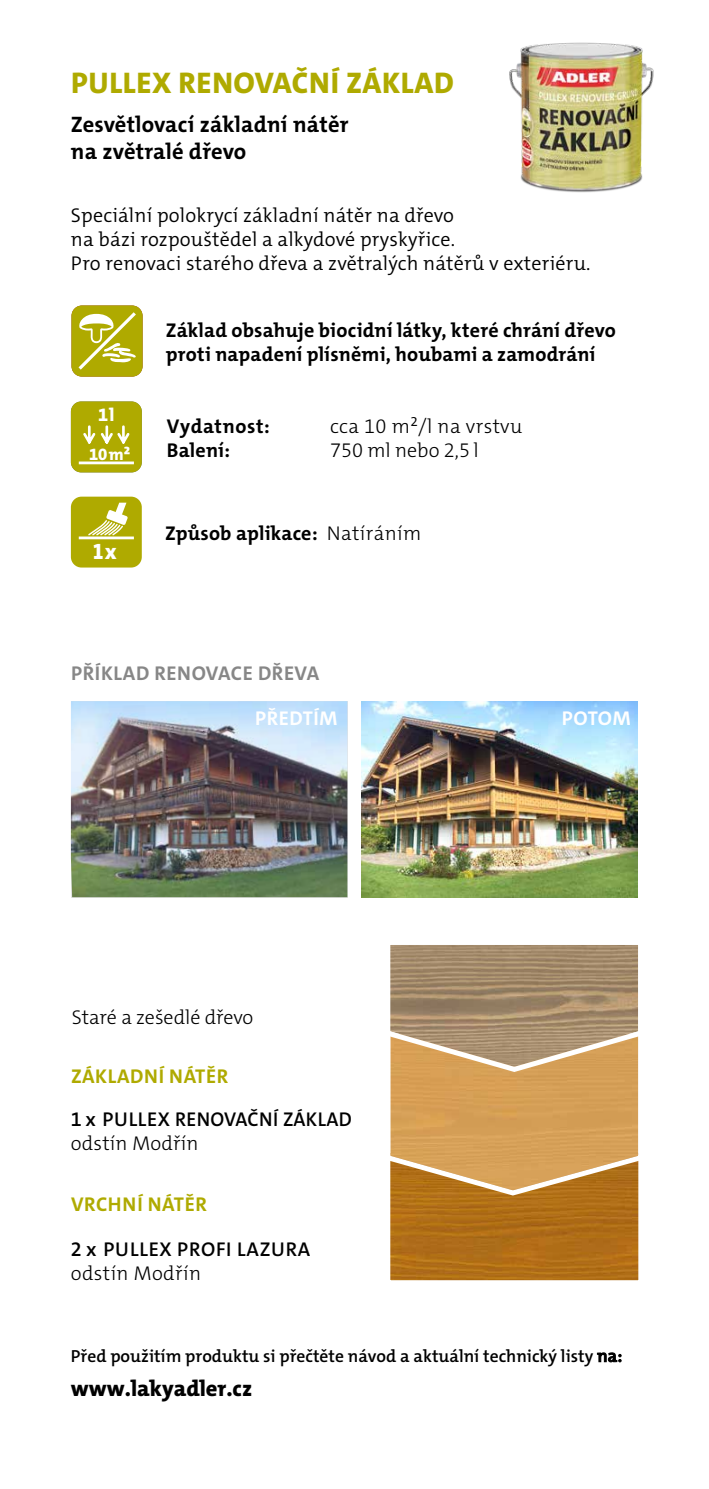
<style>
.page{position:relative;width:709px;height:1489px;background:#fff}
.page>*{position:absolute;margin:0;border:0;box-sizing:border-box;transform-origin:0 0}
.t1{font:800 30px "The Mix C4 s";letter-spacing:.02em;color:#afaa00}
.t2{font:700 22.5px/27px "The Mix C4 s";letter-spacing:.01em;color:#000}
.t3{font:800 22.5px "The Mix C4 s";color:#000}
.t4{font:800 22.25px "The Mix C4 s";color:#fff}
.t5{font:300 20px/24px "The Mix C4 s";letter-spacing:.01em;color:#000}
.t6{font:700 20px/24px "The Mix C4 s";letter-spacing:.005em;color:#000}
.t7{font:300 20px "The Mix C4 s";letter-spacing:.01em;color:#000}
.t8{font:600 20px "The Mix C4 s";letter-spacing:.03em;color:#000}
.t9{font:700 20px "The Mix C4 s";letter-spacing:.03em;color:#afaa00}
.t10{font:700 20px "The Mix C4 s";letter-spacing:.03em;color:#878787}
.t11{font:700 20px "The Mix C4 s";letter-spacing:.03em;color:#fff}
.t12{font:700 20px "The Mix C4 s";letter-spacing:.03em;color:#000}
.t13{font:800 18.25px "The Mix C4 s";color:#fff}
.t14{font:600 17.5px "The Mix C4 s";color:#000}
.t15{font:800 16.75px "The Mix C4 s";color:#fff}
.s1{font-weight:300}
</style>
<div class="page">
<div style="left:71px;top:496px;width:71px;height:71px;background:#afaa00;border-radius:11px"></div>
<svg style="left:390px;top:1198px;width:249px;height:83px;background:#b1701a"></svg>
<svg style="left:390px;top:1075px;width:249px;height:123px;background:#d29c54"></svg>
<img style="left:71px;top:701px;width:276px;height:196px">
<img style="left:361px;top:701px;width:276px;height:196px">
<div style="left:71px;top:401px;width:71px;height:71px;background:#afaa00;border-radius:10px"></div>
<hr style="left:79px;top:461px;width:55px;height:3px;background:#fff">
<svg style="left:83px;top:425px;width:47px;height:19px"></svg>
<div style="left:72px;top:305px;width:70px;height:71px;background:#afaa00;border-radius:10px"></div>
<svg style="left:78px;top:312px;width:58px;height:58px"></svg>
<hr style="left:79px;top:536px;width:55px;height:3px;background:#fff">
<svg style="left:88px;top:502px;width:40px;height:34px"></svg>
<img style="left:509px;top:42px;width:145px;height:151px">
<svg style="left:390px;top:945px;width:249px;height:130px;background:#b0936f"></svg>
<h1 class="t1" style="left:71px;top:64px;width:384px">PULLEX RENOVAČNÍ ZÁKLAD</h1>
<p class="t2" style="left:71px;top:111px;width:279px">Zesvětlovací základní nátěr na zvětralé dřevo</p>
<p class="t5" style="left:71px;top:203px;width:521px">Speciální polokrycí základní nátěr na dřevo<br>na bázi rozpouštědel a alkydové pryskyřice.<br>Pro renovaci starého dřeva a zvětralých nátěrů v exteriéru.</p>
<p class="t13" style="left:98px;top:403px;width:18px">1l</p>
<p class="t15" style="left:89px;top:443px;width:43px">10m²</p>
<p class="t4" style="left:93px;top:537px;width:25px">1x</p>
<p class="t6" style="left:166px;top:318px;width:451px">Základ obsahuje biocidní látky, které chrání dřevo proti napadení plísněmi, houbami a zamodrání</p>
<p class="t12" style="left:167px;top:413px;width:104px">Vydatnost:</p>
<p class="t7" style="left:330px;top:413px;width:194px">cca 10 m²/l na vrstvu</p>
<p class="t6" style="left:167px;top:438px;width:64px">Balení:</p>
<p class="t7" style="left:330px;top:437px;width:150px">750 ml nebo 2,5 l</p>
<p class="t6" style="left:165px;top:521px;width:258px">Způsob aplikace: <span class="s1">Natíráním</span></p>
<p class="t10" style="left:71px;top:660px;width:249px">PŘÍKLAD RENOVACE DŘEVA</p>
<p class="t11" style="left:255px;top:705px;width:84px">PŘEDTÍM</p>
<p class="t11" style="left:562px;top:705px;width:71px">POTOM</p>
<p class="t7" style="left:72px;top:1004px;width:183px">Staré a zešedlé dřevo</p>
<p class="t9" style="left:71px;top:1063px;width:159px">ZÁKLADNÍ NÁTĚR</p>
<p class="t8" style="left:71px;top:1105px;width:282px">1 x PULLEX RENOVAČNÍ ZÁKLAD</p>
<p class="t7" style="left:71px;top:1129px;width:129px">odstín Modřín</p>
<p class="t9" style="left:71px;top:1191px;width:137px">VRCHNÍ NÁTĚR</p>
<p class="t8" style="left:71px;top:1236px;width:241px">2 x PULLEX PROFI LAZURA</p>
<p class="t7" style="left:71px;top:1260px;width:132px">odstín Modřín</p>
<p class="t14" style="left:71px;top:1344px;width:553px">Před použitím produktu si přečtěte návod a aktuální technický listy na:</p>
<p class="t3" style="left:71px;top:1373px;width:183px">www.lakyadler.cz</p>
</div>
